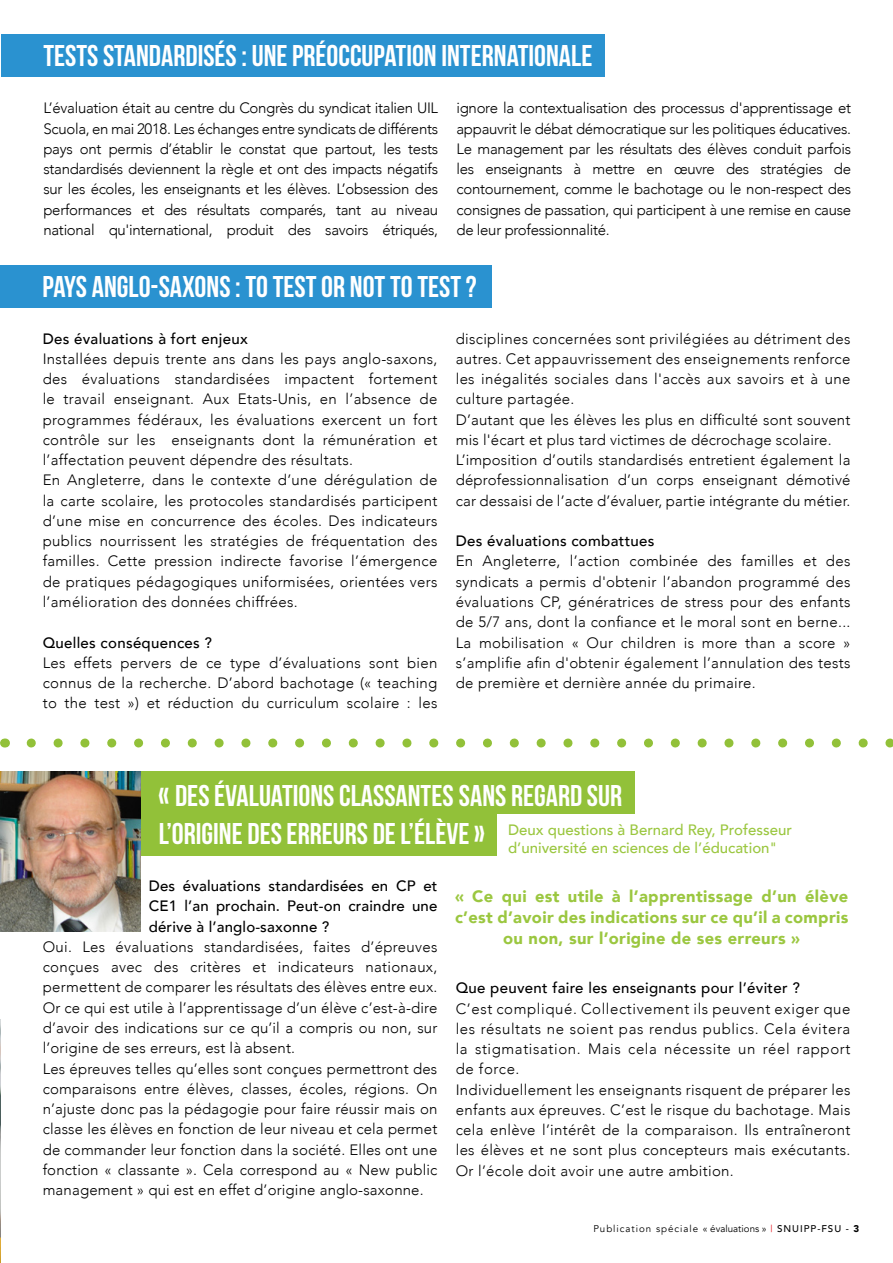
<style>
.page{position:relative;width:893px;height:1263px;background:#fff}
.page>*{position:absolute;margin:0;border:0;box-sizing:border-box;transform-origin:0 0}
.t1{font:30px "Bebas Neue";color:#fff}
.t2{font:900 16.5px/21px "Avenir";letter-spacing:.02em;color:#9bc740;text-align:center}
.t3{font:300 15px/20.2px "Avenir";letter-spacing:.02em;color:#000}
.t4{font:500 15px/20.2px "Avenir";letter-spacing:.02em;color:#000;text-align:justify}
.t5{font:500 15px/18px "Avenir";color:#9bc740}
.t6{font:9.75px "Avenir";letter-spacing:.1em;color:#000}
.s1{color:#e2101a}
.s2{font-weight:500}
.s3{font-weight:900}
</style>
<div class="page">
<svg style="left:31px;top:738px;width:862px;height:9px"></svg>
<div style="left:0;top:265px;width:492px;height:42px;background:#2a92d0"></div>
<div style="left:1px;top:35px;width:604px;height:42px;background:#2a92d0"></div>
<div style="left:124px;top:771px;width:511px;height:42px;background:#92c139"></div>
<div style="left:116px;top:813px;width:381px;height:43px;background:#92c139"></div>
<img style="left:0;top:1019px;width:1px;height:244px">
<img style="left:1px;top:771px;width:139px;height:160px">
<h1 class="t1" style="left:43px;top:39px;width:551px">TESTS STANDARDISÉS : UNE PRÉOCCUPATION INTERNATIONALE</h1>
<p class="t3" style="left:43px;top:98px;width:396px;text-align:justify">L’évaluation était au centre du Congrès du syndicat italien UIL Scuola, en mai 2018. Les échanges entre syndicats de différents pays ont permis d’établir le constat que partout, les tests standardisés deviennent la règle et ont des impacts négatifs sur les écoles, les enseignants et les élèves. L’obsession des performances et des résultats comparés, tant au niveau national qu'international, produit des savoirs étriqués,</p>
<p class="t3" style="left:456px;top:98px;width:396px;text-align:justify">ignore la contextualisation des processus d'apprentissage et appauvrit le débat démocratique sur les politiques éducatives.<br>Le management par les résultats des élèves conduit parfois les enseignants à mettre en œuvre des stratégies de contournement, comme le bachotage ou le non-respect des consignes de passation, qui participent à une remise en cause de leur professionnalité.</p>
<h1 class="t1" style="left:43px;top:270px;width:436px">PAYS ANGLO-SAXONS : TO TEST OR NOT TO TEST ?</h1>
<p class="t4" style="left:43px;top:328px;width:207px">Des évaluations à fort enjeux</p>
<p class="t3" style="left:43px;top:349px;width:396px">Installées depuis trente ans dans les pays anglo-saxons, des évaluations standardisées impactent fortement le travail enseignant. Aux Etats-Unis, en l’absence de programmes fédéraux, les évaluations exercent un fort contrôle sur les enseignants dont la rémunération et l’affectation peuvent dépendre des résultats.<br>En Angleterre, dans le contexte d’une dérégulation de la carte scolaire, les protocoles standardisés participent d’une mise en concurrence des écoles. Des indicateurs publics nourrissent les stratégies de fréquentation des familles. Cette pression indirecte favorise l’émergence de pratiques pédagogiques uniformisées, orientées vers l’amélioration des données chiffrées.</p>
<p class="t4" style="left:43px;top:631px;width:171px">Quelles conséquences ?</p>
<p class="t3" style="left:43px;top:652px;width:396px;text-align:justify">Les effets pervers de ce type d’évaluations sont bien connus de la recherche. D’abord bachotage (« teaching to the test ») et réduction du curriculum scolaire : les</p>
<p class="t3" style="left:456px;top:328px;width:396px">disciplines concernées sont privilégiées au détriment des autres. Cet appauvrissement des enseignements renforce les inégalités sociales dans l'accès aux savoirs et à une culture partagée.<br>D’autant que les élèves les plus en difficulté sont souvent mis l'écart et plus tard victimes de décrochage scolaire.<br>L’imposition d’outils standardisés entretient également la déprofessionnalisation d’un corps enseignant démotivé car dessaisi de l’acte d’évaluer, partie intégrante du métier.</p>
<p class="t4" style="left:456px;top:530px;width:200px">Des évaluations combattues</p>
<p class="t3" style="left:456px;top:551px;width:396px;text-align:justify">En Angleterre, l’action combinée des familles et des syndicats a permis d'obtenir l’abandon programmé des évaluations CP, génératrices de stress pour des enfants de 5/7 ans, dont la confiance et le moral sont en berne...<br>La mobilisation « Our children is more than a score » s’amplifie afin d'obtenir également l’annulation des tests de première et dernière année du primaire.</p>
<h1 class="t1" style="left:159px;top:779px;width:465px">« DES ÉVALUATIONS CLASSANTES SANS REGARD SUR</h1>
<p class="t5" style="left:508px;top:820px;width:285px">Deux questions à Bernard Rey, Professeur d’université en sciences de l’éducation"</p>
<p class="t2" style="left:455px;top:886px;width:395px">« Ce qui est utile à l’apprentissage d’un élève c’est d’avoir des indications sur ce qu’il a compris ou non, sur l’origine de ses erreurs »</p>
<h1 class="t1" style="left:159px;top:817px;width:328px">L’ORIGINE DES ERREURS DE L’ÉLÈVE »</h1>
<p class="t4" style="left:149px;top:875px;width:290px">Des évaluations standardisées en CP et CE1 l’an prochain. Peut-on craindre une dérive à l’anglo-saxonne ?</p>
<p class="t3" style="left:43px;top:937px;width:396px">Oui. Les évaluations standardisées, faites d’épreuves conçues avec des critères et indicateurs nationaux, permettent de comparer les résultats des élèves entre eux.<br>Or ce qui est utile à l’apprentissage d’un élève c’est-à-dire d’avoir des indications sur ce qu’il a compris ou non, sur l’origine de ses erreurs, est là absent.<br>Les épreuves telles qu’elles sont conçues permettront des comparaisons entre élèves, classes, écoles, régions. On n’ajuste donc pas la pédagogie pour faire réussir mais on classe les élèves en fonction de leur niveau et cela permet de commander leur fonction dans la société. Elles ont une fonction « classante ». Cela correspond au « New public management » qui est en effet d’origine anglo-saxonne.</p>
<p class="t4" style="left:456px;top:977px;width:346px">Que peuvent faire les enseignants pour l’éviter ?</p>
<p class="t3" style="left:456px;top:998px;width:396px">C’est compliqué. Collectivement ils peuvent exiger que les résultats ne soient pas rendus publics. Cela évitera la stigmatisation. Mais cela nécessite un réel rapport de force.<br>Individuellement les enseignants risquent de préparer les enfants aux épreuves. C’est le risque du bachotage. Mais cela enlève l’intérêt de la comparaison. Ils entraîneront les élèves et ne sont plus concepteurs mais exécutants.<br>Or l’école doit avoir une autre ambition.</p>
<p class="t6" style="left:593px;top:1223px;width:267px">Publication spéciale « évaluations » <span class="s1">|</span> <span class="s2">SNUIPP-FSU -</span> <span class="s3">3</span></p>
</div>
